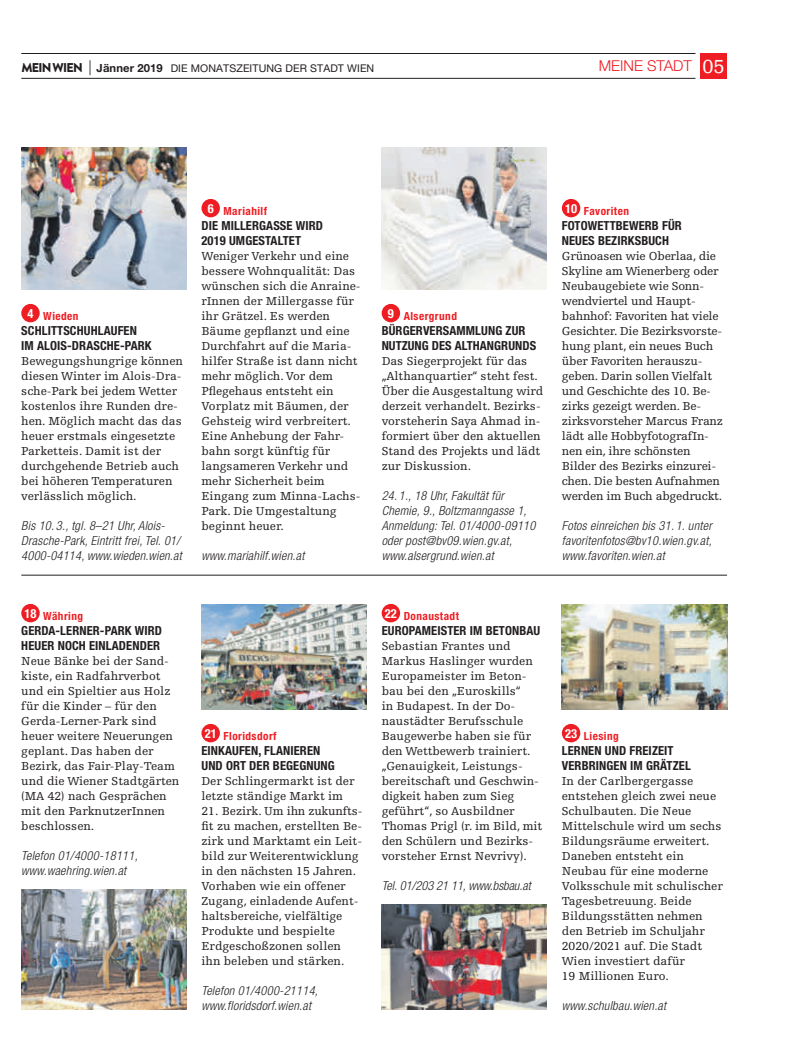
<style>
.page{position:relative;width:798px;height:1063px;background:#fff}
.page>*{position:absolute;margin:0;border:0;box-sizing:border-box;transform-origin:0 0}
.t1{font:300 15px "Helvetica Neue LT Pro";color:#ee1d23}
.t2{font:italic 300 condensed 12.5px/15px "Helvetica Neue LT Pro";letter-spacing:.02em;color:#231f20}
.t3{font:700 condensed 12.5px/15px "Helvetica Neue LT Pro";letter-spacing:.01em;color:#231f20}
.t4{font:italic 300 condensed 12.5px "Helvetica Neue LT Pro";letter-spacing:-.005em;color:#231f20}
.t5{font:12.25px/15px "Egyptienne FLT Std";color:#231f20}
.t6{font:700 condensed 11.25px "Helvetica Neue LT Pro";letter-spacing:.04em;color:#ee1d23}
.t7{font:10.62px "Helvetica Neue LT Pro";letter-spacing:.01em;color:#231f20}
.s1{font-family:"Brandon Text";font-weight:900;font-size:12.75px}
.s2{font-weight:300;font-size:15px}
.s3{font-weight:700;font-size:11.25px}
.s4{font-family:"Egyptienne FLT Std";font-weight:400;font-size:20px;color:#fff}
</style>
<div class="page">
<div style="left:699px;top:53px;width:27px;height:26px;background:#ee1d23"></div>
<hr style="left:21px;top:53px;width:674px;height:1px;background:#231f20">
<hr style="left:21px;top:78px;width:674px;height:1px;background:#231f20">
<hr style="left:21px;top:575px;width:705px;height:1px;background:#231f20">
<div style="left:201px;top:199px;width:19px;height:18px;background:#ee1d23;border-radius:50%"></div>
<div style="left:381px;top:304px;width:19px;height:18px;background:#ee1d23;border-radius:50%"></div>
<div style="left:21px;top:604px;width:19px;height:18px;background:#ee1d23;border-radius:50%"></div>
<div style="left:561px;top:199px;width:19px;height:18px;background:#ee1d23;border-radius:50%"></div>
<div style="left:381px;top:604px;width:19px;height:18px;background:#ee1d23;border-radius:50%"></div>
<div style="left:21px;top:304px;width:19px;height:18px;background:#ee1d23;border-radius:50%"></div>
<div style="left:561px;top:724px;width:19px;height:18px;background:#ee1d23;border-radius:50%"></div>
<img style="left:381px;top:148px;width:165px;height:142px">
<img style="left:21px;top:148px;width:165px;height:142px">
<div style="left:201px;top:724px;width:19px;height:18px;background:#ee1d23;border-radius:50%"></div>
<img style="left:381px;top:905px;width:165px;height:105px">
<img style="left:21px;top:890px;width:165px;height:120px">
<img style="left:201px;top:605px;width:165px;height:105px">
<img style="left:561px;top:605px;width:165px;height:105px">
<p class="t7" style="left:21px;top:64px;width:354px"><span class="s1">MEIN WIEN</span> <span class="s2">|</span> <span class="s3">Jänner 2019</span> DIE MONATSZEITUNG DER STADT WIEN</p>
<p class="t1" style="left:598px;top:61px;width:127px">MEINE STADT <span class="s4">05</span></p>
<p class="t6" style="left:27px;top:312px;width:52px"><sup>4</sup> Wieden</p>
<p class="t3" style="left:21px;top:324px;width:132px">SCHLITTSCHUHLAUFEN<br>IM ALOIS-DRASCHE-PARK</p>
<p class="t5" style="left:21px;top:354px;width:163px">Bewegungshungrige können diesen Winter im Alois-Dra&shy;sche-Park bei jedem Wetter kostenlos ihre Runden dre&shy;hen. Möglich macht das das heuer erstmals eingesetzte<br>Parketteis. Damit ist der durchgehende Betrieb auch bei höheren Temperaturen verlässlich möglich.</p>
<p class="t2" style="left:21px;top:519px;width:162px">Bis 10. 3., tgl. 8–21 Uhr, Alois-<br>Drasche-Park, Eintritt frei, Tel. 01/<br>4000-04114, www.wieden.wien.at</p>
<p class="t6" style="left:208px;top:207px;width:61px"><sup>6</sup> Mariahilf</p>
<p class="t3" style="left:201px;top:219px;width:123px">DIE MILLERGASSE WIRD<br>2019 UMGESTALTET</p>
<p class="t5" style="left:201px;top:249px;width:161px">Weniger Verkehr und eine bessere Wohnqualität: Das wünschen sich die Anraine&shy;rInnen der Millergasse für ihr Grätzel. Es werden<br>Bäume gepflanzt und eine<br>Durchfahrt auf die Maria&shy;hilfer Straße ist dann nicht mehr möglich. Vor dem<br>Pflegehaus entsteht ein<br>Vorplatz mit Bäumen, der<br>Gehsteig wird verbreitert.<br>Eine Anhebung der Fahr&shy;bahn sorgt künftig für langsameren Verkehr und mehr Sicherheit beim<br>Eingang zum Minna-Lachs-<br>Park. Die Umgestaltung beginnt heuer.</p>
<p class="t2" style="left:201px;top:549px;width:104px">www.mariahilf.wien.at</p>
<p class="t6" style="left:24px;top:612px;width:60px"><sup>18</sup> Währing</p>
<p class="t3" style="left:21px;top:624px;width:142px">GERDA-LERNER-PARK WIRD<br>HEUER NOCH EINLADENDER</p>
<p class="t5" style="left:21px;top:654px;width:160px">Neue Bänke bei der Sand&shy;kiste, ein Radfahrverbot und ein Spieltier aus Holz für die Kinder – für den<br>Gerda-Lerner-Park sind heuer weitere Neuerungen geplant. Das haben der<br>Bezirk, das Fair-Play-Team und die Wiener Stadtgärten (MA 42) nach Gesprächen mit den ParknutzerInnen beschlossen.</p>
<p class="t2" style="left:21px;top:849px;width:118px">Telefon 01/4000-18111, www.waehring.wien.at</p>
<p class="t6" style="left:205px;top:732px;width:73px"><sup>21</sup> Floridsdorf</p>
<p class="t3" style="left:201px;top:744px;width:135px">EINKAUFEN, FLANIEREN<br>UND ORT DER BEGEGNUNG</p>
<p class="t5" style="left:201px;top:774px;width:154px">Der Schlingermarkt ist der letzte ständige Markt im</p>
<p class="t5" style="left:201px;top:804px;width:162px">21. Bezirk. Um ihn zukunfts&shy;fit zu machen, erstellten Be&shy;zirk und Marktamt ein Leit&shy;bild zur Weiterentwicklung in den nächsten 15 Jahren.<br>Vorhaben wie ein offener<br>Zugang, einladende Aufent&shy;haltsbereiche, vielfältige<br>Produkte und bespielte<br>Erdgeschoßzonen sollen ihn beleben und stärken.</p>
<p class="t2" style="left:201px;top:984px;width:118px">Telefon 01/4000-21114, www.floridsdorf.wien.at</p>
<p class="t6" style="left:388px;top:312px;width:71px"><sup>9</sup> Alsergrund</p>
<p class="t3" style="left:381px;top:324px;width:156px">BÜRGERVERSAMMLUNG ZUR<br>NUTZUNG DES ALTHANGRUNDS</p>
<p class="t5" style="left:381px;top:354px;width:163px">Das Siegerprojekt für das „Althanquartier“ steht fest.<br>Über die Ausgestaltung wird derzeit verhandelt. Bezirks&shy;vorsteherin Saya Ahmad in&shy;formiert über den aktuellen<br>Stand des Projekts und lädt zur Diskussion.</p>
<p class="t2" style="left:381px;top:489px;width:155px">24. 1., 18 Uhr, Fakultät für<br>Chemie, 9., Boltzmanngasse 1,<br>Anmeldung: Tel. 01/4000-09110 oder post@bv09.wien.gv.at, www.alsergrund.wien.at</p>
<p class="t6" style="left:385px;top:612px;width:76px"><sup>22</sup> Donaustadt</p>
<p class="t3" style="left:381px;top:624px;width:160px">EUROPAMEISTER IM BETONBAU</p>
<p class="t5" style="left:381px;top:639px;width:162px">Sebastian Frantes und<br>Markus Haslinger wurden<br>Europameister im Beton&shy;bau bei den „Euroskills“<br>in Budapest. In der Do&shy;naustädter Berufsschule<br>Baugewerbe haben sie für den Wettbewerb trainiert. „Genauigkeit, Leistungs&shy;bereitschaft und Geschwin&shy;digkeit haben zum Sieg geführt“, so Ausbildner<br>Thomas Prigl (r. im Bild, mit den Schülern und Bezirks&shy;vorsteher Ernst Nevrivy).</p>
<p class="t4" style="left:381px;top:881px;width:150px">Tel. 01/203 21 11, www.bsbau.at</p>
<p class="t6" style="left:565px;top:207px;width:65px"><sup>10</sup> Favoriten</p>
<p class="t3" style="left:561px;top:219px;width:121px">FOTOWETTBEWERB FÜR<br>NEUES BEZIRKSBUCH</p>
<p class="t5" style="left:561px;top:249px;width:162px">Grünoasen wie Oberlaa, die<br>Skyline am Wienerberg oder<br>Neubaugebiete wie Sonn&shy;wendviertel und Haupt&shy;bahnhof: Favoriten hat viele<br>Gesichter. Die Bezirksvorste&shy;hung plant, ein neues Buch über Favoriten herauszu&shy;geben. Darin sollen Vielfalt und Geschichte des 10. Be&shy;zirks gezeigt werden. Be&shy;zirksvorsteher Marcus Franz lädt alle HobbyfotografIn&shy;nen ein, ihre schönsten<br>Bilder des Bezirks einzurei&shy;chen. Die besten Aufnahmen werden im Buch abgedruckt.</p>
<p class="t2" style="left:561px;top:519px;width:151px;text-align:justify">Fotos einreichen bis 31. 1. unter favoritenfotos@bv10.wien.gv.at, www.favoriten.wien.at</p>
<p class="t6" style="left:565px;top:732px;width:55px"><sup>23</sup> Liesing</p>
<p class="t3" style="left:561px;top:744px;width:130px">LERNEN UND FREIZEIT<br>VERBRINGEN IM GRÄTZEL</p>
<p class="t5" style="left:561px;top:774px;width:162px">In der Carlbergergasse entstehen gleich zwei neue<br>Schulbauten. Die Neue<br>Mittelschule wird um sechs<br>Bildungsräume erweitert.<br>Daneben entsteht ein<br>Neubau für eine moderne<br>Volksschule mit schulischer<br>Tagesbetreuung. Beide<br>Bildungsstätten nehmen den Betrieb im Schuljahr<br>2020/2021 auf. Die Stadt<br>Wien investiert dafür<br>19 Millionen Euro.</p>
<p class="t2" style="left:561px;top:999px;width:106px">www.schulbau.wien.at</p>
</div>
